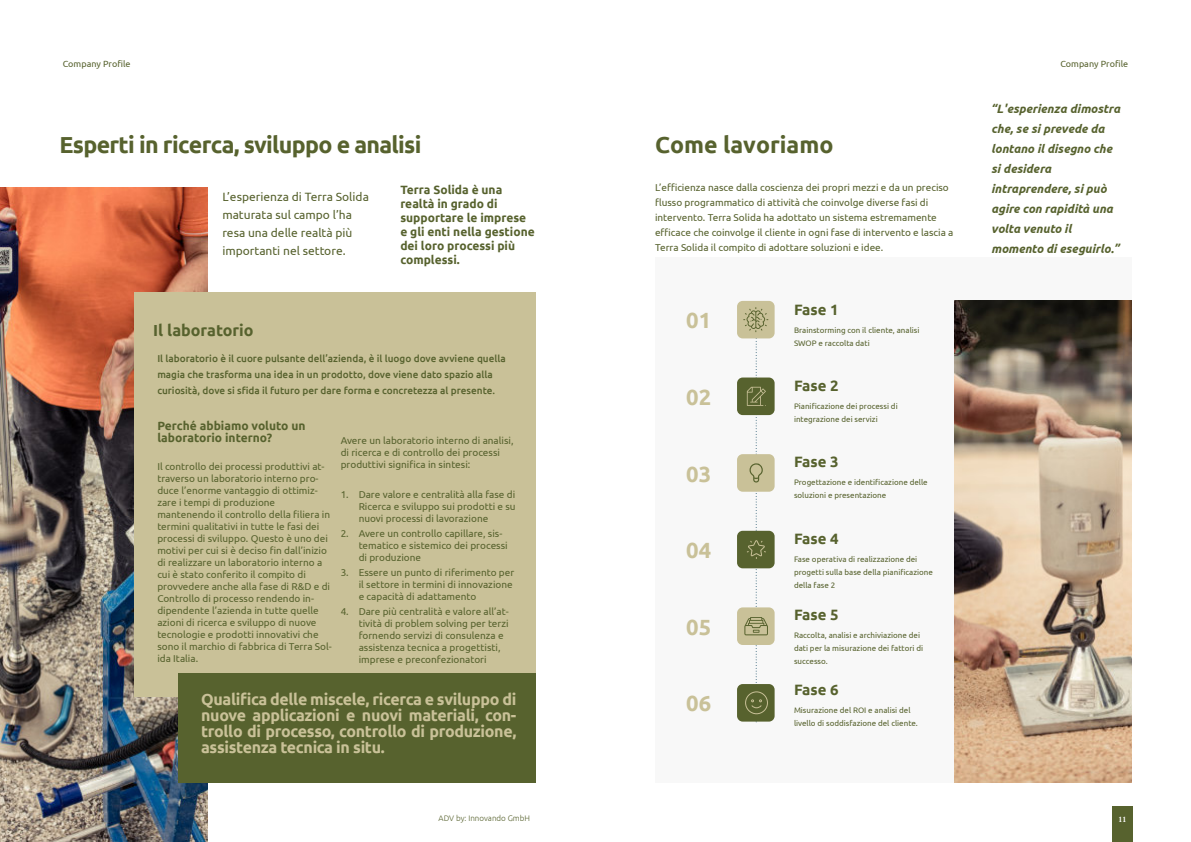
<style>
.page{position:relative;width:1191px;height:842px;background:#fff}
.page>*{position:absolute;margin:0;border:0;box-sizing:border-box;transform-origin:0 0}
.t1{font:700 23.2px "Ubuntu";letter-spacing:-.03em;color:#57622e}
.t2{font:700 23.2px "Ubuntu";color:#57622e}
.t3{font:700 22px "Ubuntu";color:#c9c198}
.t4{font:700 16px/16px "Ubuntu";letter-spacing:-.02em;color:#c9c198;text-align:justify}
.t5{font:700 16px "Ubuntu";color:#57622e}
.t6{font:700 15px "Ubuntu";color:#57622e}
.t7{font:700 12px/14px "Ubuntu";color:#57622e}
.t8{font:italic 700 12px/20px "Ubuntu";color:#57622e}
.t9{font:12px/18px "Ubuntu";color:#57622e}
.t10{font:10px/12px "Ubuntu";color:#57622e}
.t11{font:500 10px/16px "Ubuntu";color:#57622e}
.t12{font:9px "Ubuntu";color:#57622e}
.t13{font:8px/13px "Ubuntu";color:#57622e}
.t14{font:300 8px "Ubuntu";color:#57622e}
.t15{font:600 8px "Baskerville";color:#fff}
</style>
<div class="page">
<div style="left:1112px;top:807px;width:20px;height:35px;background:#57622e"></div>
<img style="left:0;top:188px;width:207px;height:654px">
<div style="left:134px;top:292px;width:402px;height:405px;background:#c9c198"></div>
<div style="left:655px;top:257px;width:476px;height:525px;background:#f8f8f8"></div>
<div style="left:737px;top:301px;width:37px;height:37px;background:#c9c198;border-radius:6px"></div>
<div style="left:737px;top:377px;width:37px;height:38px;background:#57622e;border-radius:6px"></div>
<div style="left:737px;top:454px;width:37px;height:38px;background:#c9c198;border-radius:6px"></div>
<div style="left:737px;top:531px;width:37px;height:37px;background:#57622e;border-radius:6px"></div>
<div style="left:737px;top:607px;width:37px;height:38px;background:#c9c198;border-radius:6px"></div>
<div style="left:737px;top:684px;width:37px;height:38px;background:#57622e;border-radius:6px"></div>
<img style="left:954px;top:301px;width:177px;height:481px">
<svg style="left:743px;top:307px;width:25px;height:415px"></svg>
<div style="left:178px;top:673px;width:358px;height:109px;background:#57622e"></div>
<p class="t12" style="left:63px;top:60px;width:69px">Company Profile</p>
<p class="t12" style="left:1060px;top:60px;width:69px">Company Profile</p>
<h1 class="t1" style="left:60px;top:135px;width:363px">Esperti in ricerca, sviluppo e analisi</h1>
<p class="t9" style="left:222px;top:188px;width:148px">L’esperienza di Terra Solida maturata sul campo l’ha resa una delle realtà più importanti nel settore.</p>
<p class="t7" style="left:400px;top:183px;width:136px">Terra Solida è una realtà in grado di supportare le imprese e gli enti nella gestione dei loro processi più complessi.</p>
<h3 class="t5" style="left:153px;top:324px;width:102px">Il laboratorio</h3>
<p class="t11" style="left:157px;top:351px;width:350px">Il laboratorio è il cuore pulsante dell’azienda, è il luogo dove avviene quella magia che trasforma una idea in un prodotto, dove viene dato spazio alla curiosità, dove si sfida il futuro per dare forma e concretezza al presente.</p>
<p class="t7" style="left:157px;top:421px;width:150px;line-height:12px">Perché abbiamo voluto un laboratorio interno?</p>
<p class="t10" style="left:157px;top:461px;width:176px">Il controllo dei processi produttivi at&shy;traverso un laboratorio interno pro&shy;duce l’enorme vantaggio di ottimiz&shy;zare i tempi di produzione mantenendo il controllo della filiera in termini qualitativi in tutte le fasi dei processi di sviluppo. Questo è uno dei motivi per cui si è deciso fin dall’inizio di realizzare un laboratorio interno a cui è stato conferito il compito di provvedere anche alla fase di R&amp;D e di Controllo di processo rendendo in&shy;dipendente l’azienda in tutte quelle azioni di ricerca e sviluppo di nuove tecnologie e prodotti innovativi che sono il marchio di fabbrica di Terra Sol&shy;ida Italia.</p>
<p class="t10" style="left:341px;top:435px;width:174px">Avere un laboratorio interno di analisi, di ricerca e di controllo dei processi produttivi significa in sintesi:</p>
<p class="t10" style="left:359px;top:489px;width:158px;text-align:justify;text-indent:-18px">1. Dare valore e centralità alla fase di Ricerca e sviluppo sui prodotti e su nuovi processi di lavorazione</p>
<p class="t10" style="left:359px;top:528px;width:151px;text-indent:-18px">2. Avere un controllo capillare, sis&shy;tematico e sistemico dei processi di produzione</p>
<p class="t10" style="left:359px;top:567px;width:157px;text-indent:-18px">3. Essere un punto di riferimento per il settore in termini di innovazione e capacità di adattamento</p>
<p class="t10" style="left:359px;top:606px;width:152px;text-indent:-18px">4. Dare più centralità e valore all’at&shy;tività di problem solving per terzi fornendo servizi di consulenza e assistenza tecnica a progettisti, imprese e preconfezionatori</p>
<h3 class="t4" style="left:201px;top:692px;width:317px">Qualifica delle miscele, ricerca e sviluppo di nuove applicazioni e nuovi materiali, con&shy;trollo di processo, controllo di produzione, assistenza tecnica in situ.</h3>
<h1 class="t2" style="left:655px;top:135px;width:180px">Come lavoriamo</h1>
<p class="t10" style="left:655px;top:180px;width:300px;line-height:15px">L’efficienza nasce dalla coscienza dei propri mezzi e da un preciso flusso programmatico di attività che coinvolge diverse fasi di intervento. Terra Solida ha adottato un sistema estremamente efficace che coinvolge il cliente in ogni fase di intervento e lascia a Terra Solida il compito di adottare soluzioni e idee.</p>
<h2 class="t3" style="left:686px;top:311px;width:26px">01</h2>
<h2 class="t3" style="left:686px;top:388px;width:26px">02</h2>
<h2 class="t3" style="left:686px;top:464px;width:26px">03</h2>
<h2 class="t3" style="left:686px;top:541px;width:26px">04</h2>
<h2 class="t3" style="left:686px;top:618px;width:26px">05</h2>
<h2 class="t3" style="left:686px;top:694px;width:26px">06</h2>
<h3 class="t6" style="left:794px;top:303px;width:46px">Fase 1</h3>
<p class="t13" style="left:794px;top:324px;width:127px">Brainstorming con il cliente, analisi<br>SWOP e raccolta dati</p>
<h3 class="t6" style="left:794px;top:379px;width:46px">Fase 2</h3>
<p class="t13" style="left:794px;top:400px;width:105px">Pianificazione dei processi di integrazione dei servizi</p>
<h3 class="t6" style="left:794px;top:455px;width:46px">Fase 3</h3>
<p class="t13" style="left:794px;top:476px;width:135px">Progettazione e identificazione delle soluzioni e presentazione</p>
<h3 class="t6" style="left:794px;top:532px;width:46px">Fase 4</h3>
<p class="t13" style="left:794px;top:553px;width:140px">Fase operativa di realizzazione dei progetti sulla base della pianificazione della fase 2</p>
<h3 class="t6" style="left:794px;top:609px;width:46px">Fase 5</h3>
<p class="t13" style="left:794px;top:630px;width:131px">Raccolta, analisi e archiviazione dei dati per la misurazione dei fattori di successo.</p>
<h3 class="t6" style="left:794px;top:683px;width:46px">Fase 6</h3>
<p class="t13" style="left:794px;top:704px;width:125px">Misurazione del ROI e analisi del livello di soddisfazione del cliente.</p>
<p class="t8" style="left:991px;top:100px;width:130px">“L'esperienza dimostra che, se si prevede da lontano il disegno che si desidera intraprendere, si può agire con rapidità una volta venuto il momento di eseguirlo.”</p>
<p class="t14" style="left:438px;top:815px;width:93px">ADV by: Innovando GmbH</p>
<p class="t15" style="left:1118px;top:814px;width:10px">11</p>
</div>
